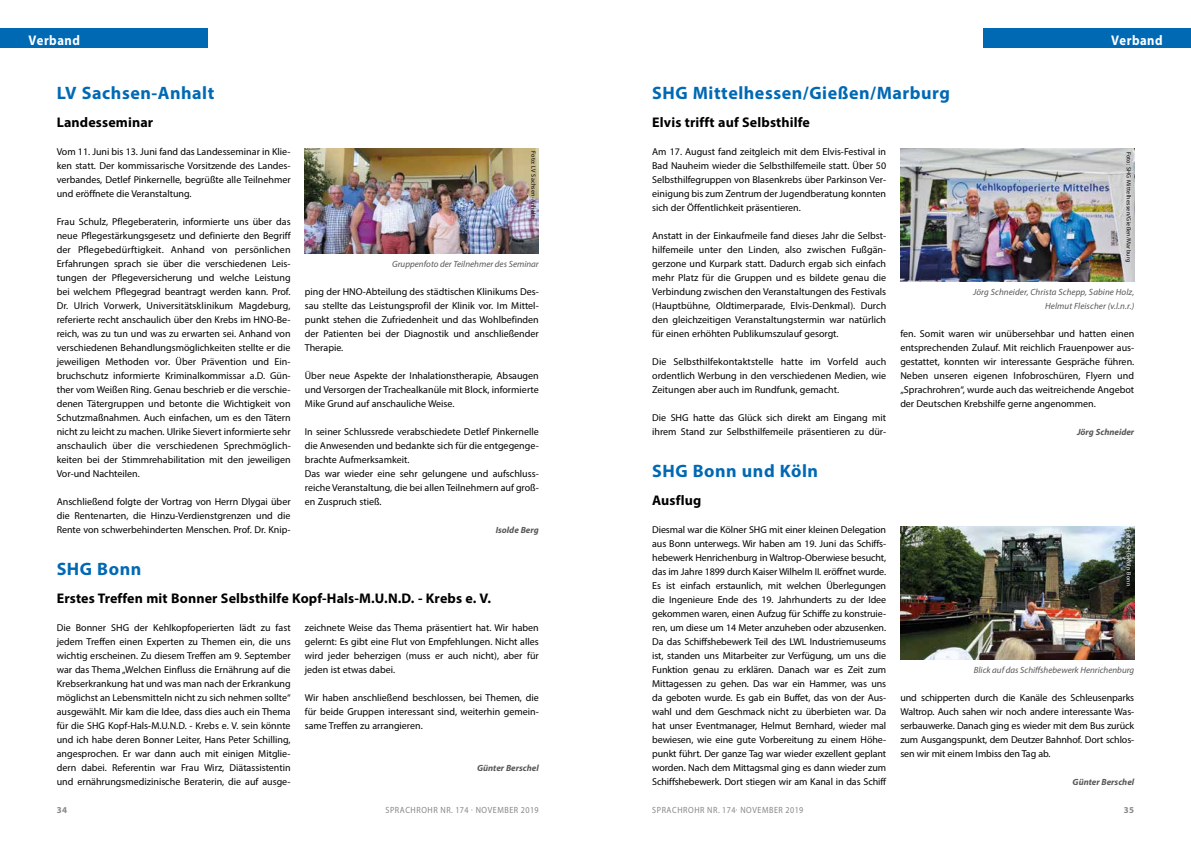
<style>
.page{position:relative;width:1191px;height:842px;background:#fff}
.page>*{position:absolute;margin:0;border:0;box-sizing:border-box;transform-origin:0 0}
.t1{font:700 18px "Myriad Pro";letter-spacing:.03em;color:#0069b4}
.t2{font:700 14px "Myriad Pro";letter-spacing:.01em;color:#000}
.t3{font:700 14px "Myriad Pro";letter-spacing:.04em;color:#fff;scale:.9 1}
.t4{font:10px/14px "Myriad Pro";color:#000;text-align:justify}
.t5{font:italic 9px/14px "Myriad Pro";color:#575756;text-align:right}
.t6{font:9px "Myriad Pro";letter-spacing:.07em;color:#878787;scale:.9 1}
.t7{font:italic 700 9px "Myriad Pro";color:#575756}
.t8{font:700 9px "Myriad Pro";color:#878787}
.t9{font:6px "Myriad Pro";letter-spacing:.04em;color:#000}
.t10{font:6px "Myriad Pro";letter-spacing:.04em;color:#fff}
</style>
<div class="page">
<div style="left:984px;top:28px;width:207px;height:20px;background:#0069b4"></div>
<div style="left:0;top:28px;width:207px;height:20px;background:#0069b4"></div>
<img style="left:305px;top:148px;width:234px;height:105px">
<img style="left:900px;top:149px;width:234px;height:132px">
<img style="left:900px;top:527px;width:234px;height:133px">
<h2 class="t3" style="left:28px;top:31px;width:59px">Verband</h2>
<h2 class="t3" style="left:1111px;top:31px;width:59px">Verband</h2>
<h1 class="t1" style="left:57px;top:81px;width:159px">LV Sachsen-Anhalt</h1>
<h2 class="t2" style="left:57px;top:113px;width:98px">Landesseminar</h2>
<h1 class="t1" style="left:652px;top:81px;width:299px">SHG Mittelhessen/Gießen/Marburg</h1>
<h2 class="t2" style="left:652px;top:113px;width:159px">Elvis trifft auf Selbsthilfe</h2>
<p class="t4" style="left:57px;top:145px;width:235px">Vom 11. Juni bis 13. Juni fand das Landesseminar in Klie&shy;ken statt. Der kommissarische Vorsitzende des Landes&shy;verbandes, Detlef Pinkernelle, begrüßte alle Teilnehmer und eröffnete die Veranstaltung.</p>
<p class="t4" style="left:57px;top:215px;width:235px">Frau Schulz, Pflegeberaterin, informierte uns über das neue Pflegestärkungsgesetz und definierte den Begriff der Pflegebedürftigkeit. Anhand von persönlichen Erfahrungen sprach sie über die verschiedenen Leis&shy;tungen der Pflegeversicherung und welche Leistung bei welchem Pflegegrad beantragt werden kann. Prof.<br>Dr. Ulrich Vorwerk, Universitätsklinikum Magdeburg, referierte recht anschaulich über den Krebs im HNO-Be&shy;reich, was zu tun und was zu erwarten sei. Anhand von verschiedenen Behandlungsmöglichkeiten stellte er die jeweiligen Methoden vor. Über Prävention und Ein&shy;bruchschutz informierte Kriminalkommissar a.D. Gün&shy;ther vom Weißen Ring. Genau beschrieb er die verschie&shy;denen Tätergruppen und betonte die Wichtigkeit von Schutzmaßnahmen. Auch einfachen, um es den Tätern nicht zu leicht zu machen. Ulrike Sievert informierte sehr anschaulich über die verschiedenen Sprechmöglich&shy;keiten bei der Stimmrehabilitation mit den jeweiligen Vor-und Nachteilen.</p>
<p class="t4" style="left:57px;top:495px;width:235px">Anschließend folgte der Vortrag von Herrn Dlygai über die Rentenarten, die Hinzu-Verdienstgrenzen und die Rente von schwerbehinderten Menschen. Prof. Dr. Knip-</p>
<p class="t9" style="left:537px;top:151px;width:67px;rotate:90deg">Foto: LV Sachsen-Anhalt</p>
<p class="t4" style="left:652px;top:145px;width:235px">Am 17. August fand zeitgleich mit dem Elvis-Festival in Bad Nauheim wieder die Selbsthilfemeile statt. Über 50<br>Selbsthilfegruppen von Blasenkrebs über Parkinson Ver&shy;einigung bis zum Zentrum der Jugendberatung konnten sich der Öffentlichkeit präsentieren.</p>
<p class="t4" style="left:652px;top:229px;width:235px">Anstatt in der Einkaufmeile fand dieses Jahr die Selbst&shy;hilfemeile unter den Linden, also zwischen Fußgän&shy;gerzone und Kurpark statt. Dadurch ergab sich einfach mehr Platz für die Gruppen und es bildete genau die Verbindung zwischen den Veranstaltungen des Festivals (Hauptbühne, Oldtimerparade, Elvis-Denkmal). Durch den gleichzeitigen Veranstaltungstermin war natürlich für einen erhöhten Publikumszulauf gesorgt.</p>
<p class="t4" style="left:652px;top:355px;width:235px">Die Selbsthilfekontaktstelle hatte im Vorfeld auch ordentlich Werbung in den verschiedenen Medien, wie Zeitungen aber auch im Rundfunk, gemacht.</p>
<p class="t4" style="left:652px;top:411px;width:235px">Die SHG hatte das Glück sich direkt am Eingang mit ihrem Stand zur Selbsthilfemeile präsentieren zu dür-</p>
<p class="t5" style="left:392px;top:257px;width:148px">Gruppenfoto der Teilnehmer des Seminar</p>
<p class="t4" style="left:305px;top:285px;width:235px">ping der HNO-Abteilung des städtischen Klinikums Des&shy;sau stellte das Leistungsprofil der Klinik vor. Im Mittel&shy;punkt stehen die Zufriedenheit und das Wohlbefinden der Patienten bei der Diagnostik und anschließender Therapie.</p>
<p class="t4" style="left:305px;top:369px;width:235px">Über neue Aspekte der Inhalationstherapie, Absaugen und Versorgen der Trachealkanüle mit Block, informierte Mike Grund auf anschauliche Weise.</p>
<p class="t4" style="left:305px;top:425px;width:235px;text-align:left">In seiner Schlussrede verabschiedete Detlef Pinkernelle die Anwesenden und bedankte sich für die entgegenge&shy;brachte Aufmerksamkeit.<br>Das war wieder eine sehr gelungene und aufschluss&shy;reiche Veranstaltung, die bei allen Teilnehmern auf groß&shy;en Zuspruch stieß.</p>
<p class="t7" style="left:495px;top:524px;width:45px">Isolde Berg</p>
<h1 class="t1" style="left:652px;top:459px;width:167px">SHG Bonn und Köln</h1>
<h2 class="t2" style="left:652px;top:491px;width:51px">Ausflug</h2>
<p class="t4" style="left:652px;top:523px;width:235px">Diesmal war die Kölner SHG mit einer kleinen Delegation aus Bonn unterwegs. Wir haben am 19. Juni das Schiffs&shy;hebewerk Henrichenburg in Waltrop-Oberwiese besucht, das im Jahre 1899 durch Kaiser Wilhelm II. eröffnet wurde.<br>Es ist einfach erstaunlich, mit welchen Überlegungen die Ingenieure Ende des 19. Jahrhunderts zu der Idee gekommen waren, einen Aufzug für Schiffe zu konstruie&shy;ren, um diese um 14 Meter anzuheben oder abzusenken.<br>Da das Schiffshebewerk Teil des LWL Industriemuseums ist, standen uns Mitarbeiter zur Verfügung, um uns die Funktion genau zu erklären. Danach war es Zeit zum Mittagessen zu gehen. Das war ein Hammer, was uns da geboten wurde. Es gab ein Buffet, das von der Aus&shy;wahl und dem Geschmack nicht zu überbieten war. Da hat unser Eventmanager, Helmut Bernhard, wieder mal bewiesen, wie eine gute Vorbereitung zu einem Höhe&shy;punkt führt. Der ganze Tag war wieder exzellent geplant worden. Nach dem Mittagsmal ging es dann wieder zum Schiffshebewerk. Dort stiegen wir am Kanal in das Schiff</p>
<h1 class="t1" style="left:57px;top:557px;width:86px">SHG Bonn</h1>
<h2 class="t2" style="left:57px;top:589px;width:436px">Erstes Treffen mit Bonner Selbsthilfe Kopf-Hals-M.U.N.D. - Krebs e. V.</h2>
<p class="t4" style="left:57px;top:621px;width:235px">Die Bonner SHG der Kehlkopfoperierten lädt zu fast jedem Treffen einen Experten zu Themen ein, die uns wichtig erscheinen. Zu diesem Treffen am 9. September war das Thema „Welchen Einfluss die Ernährung auf die Krebserkrankung hat und was man nach der Erkrankung möglichst an Lebensmitteln nicht zu sich nehmen sollte“ ausgewählt. Mir kam die Idee, dass dies auch ein Thema für die SHG Kopf-Hals-M.U.N.D. - Krebs e. V. sein könnte und ich habe deren Bonner Leiter, Hans Peter Schilling, angesprochen. Er war dann auch mit einigen Mitglie&shy;dern dabei. Referentin war Frau Wirz, Diätassistentin und ernährungsmedizinische Beraterin, die auf ausge-</p>
<p class="t4" style="left:305px;top:621px;width:235px">zeichnete Weise das Thema präsentiert hat. Wir haben gelernt: Es gibt eine Flut von Empfehlungen. Nicht alles wird jeder beherzigen (muss er auch nicht), aber für jeden ist etwas dabei.</p>
<p class="t4" style="left:305px;top:691px;width:235px">Wir haben anschließend beschlossen, bei Themen, die für beide Gruppen interessant sind, weiterhin gemein&shy;same Treffen zu arrangieren.</p>
<p class="t7" style="left:477px;top:762px;width:63px">Günter Berschel</p>
<p class="t9" style="left:1132px;top:152px;width:112px;rotate:90deg">Foto: SHG Mittelhessen/Gießen/Marburg</p>
<p class="t5" style="left:973px;top:285px;width:163px">Jörg Schneider, Christa Schepp, Sabine Holz,<br>Helmut Fleischer (v.l.n.r.)</p>
<p class="t4" style="left:900px;top:327px;width:235px">fen. Somit waren wir unübersehbar und hatten einen entsprechenden Zulauf. Mit reichlich Frauenpower aus&shy;gestattet, konnten wir interessante Gespräche führen.<br>Neben unseren eigenen Infobroschüren, Flyern und „Sprachrohren“, wurde auch das weitreichende Angebot der Deutschen Krebshilfe gerne angenommen.</p>
<p class="t7" style="left:1077px;top:426px;width:59px">Jörg Schneider</p>
<p class="t10" style="left:1132px;top:530px;width:58px;rotate:90deg">Foto: SHG Köln Bonn</p>
<p class="t5" style="left:974px;top:663px;width:162px">Blick auf das Schiffshebewerk Henrichenburg</p>
<p class="t4" style="left:900px;top:691px;width:235px">und schipperten durch die Kanäle des Schleusenparks Waltrop. Auch sahen wir noch andere interessante Was&shy;serbauwerke. Danach ging es wieder mit dem Bus zurück zum Ausgangspunkt, dem Deutzer Bahnhof. Dort schlos&shy;sen wir mit einem Imbiss den Tag ab.</p>
<p class="t7" style="left:1072px;top:776px;width:63px">Günter Berschel</p>
<p class="t8" style="left:57px;top:804px;width:12px">34</p>
<p class="t6" style="left:385px;top:804px;width:172px">SPRACHROHR NR. 174 · NOVEMBER 2019</p>
<p class="t6" style="left:652px;top:804px;width:169px">SPRACHROHR NR. 174· NOVEMBER 2019</p>
<p class="t8" style="left:1123px;top:804px;width:12px">35</p>
</div>
